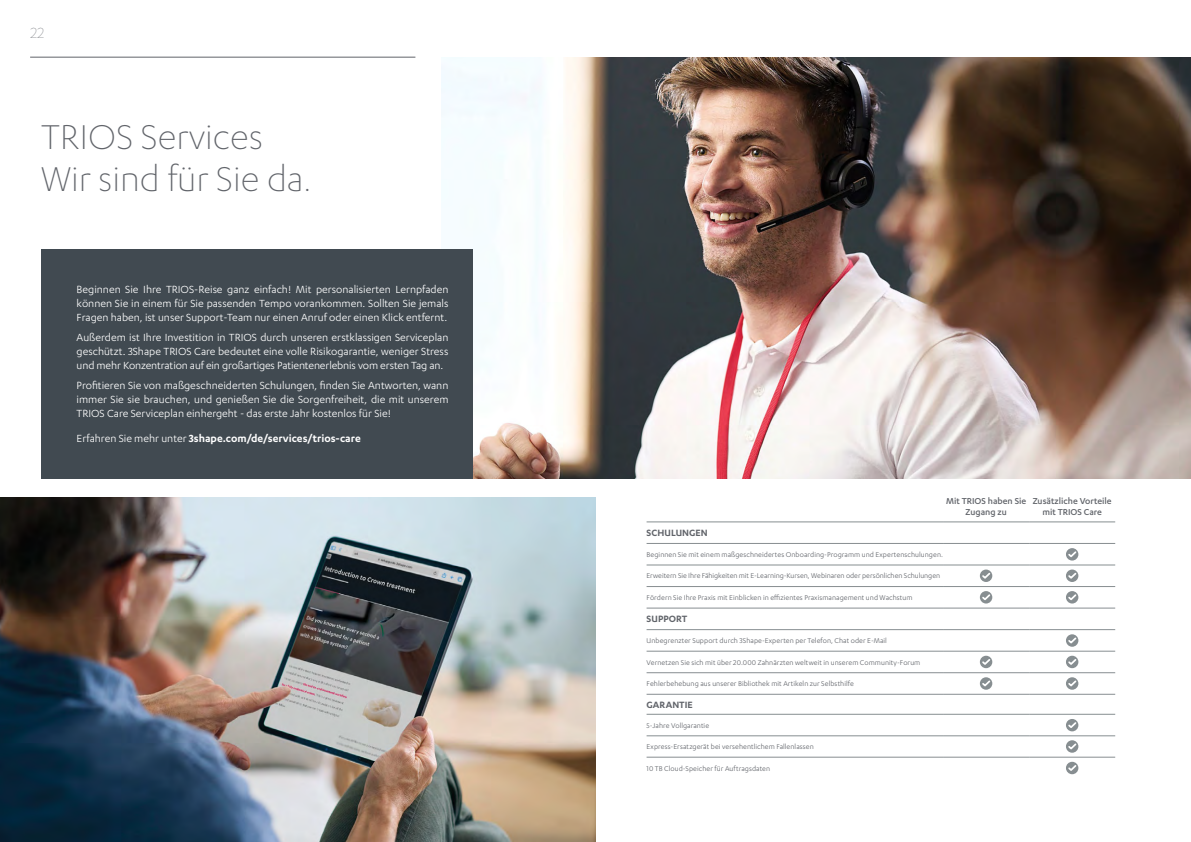
<style>
.page{position:relative;width:1191px;height:842px;background:#fff}
.page>*{position:absolute;margin:0;border:0;box-sizing:border-box;transform-origin:0 0}
.t1{font:300 40px/42px "Karbon";color:#61646a}
.t2{font:100 17px "Karbon";color:#61646a}
.t3{font:12px/14px "Karbon";color:#fff;text-align:justify}
.t4{font:600 12px "Karbon";color:#fff}
.t5{font:600 10.6px "Karbon";letter-spacing:.005em;color:#61646a}
.t6{font:500 10px/11px "Karbon";color:#61646a;text-align:center}
.t7{font:8px "Karbon";letter-spacing:.01em;color:#61646a}
.s1{font-weight:400}
</style>
<div class="page">
<img style="left:442px;top:57px;width:749px;height:421px">
<img style="left:0;top:497px;width:595px;height:345px">
<hr style="left:30px;top:57px;width:385px;height:1px;background:#61646a">
<div style="left:41px;top:249px;width:432px;height:229px;background:#414a51"></div>
<hr style="left:646px;top:522px;width:297px;height:1px;background:#878e91">
<hr style="left:943px;top:522px;width:86px;height:1px;background:#878e91">
<hr style="left:1029px;top:522px;width:86px;height:1px;background:#878e91">
<hr style="left:646px;top:608px;width:297px;height:1px;background:#878e91">
<hr style="left:943px;top:608px;width:86px;height:1px;background:#878e91">
<hr style="left:1029px;top:608px;width:86px;height:1px;background:#878e91">
<hr style="left:646px;top:694px;width:297px;height:1px;background:#878e91">
<hr style="left:943px;top:694px;width:86px;height:1px;background:#878e91">
<hr style="left:1029px;top:694px;width:86px;height:1px;background:#878e91">
<hr style="left:646px;top:757px;width:297px;height:1px;background:#878e91">
<hr style="left:943px;top:757px;width:86px;height:1px;background:#878e91">
<hr style="left:1029px;top:757px;width:86px;height:1px;background:#878e91">
<hr style="left:646px;top:543px;width:297px;height:1px;background:#878e91">
<hr style="left:943px;top:543px;width:86px;height:1px;background:#878e91">
<hr style="left:1029px;top:543px;width:86px;height:1px;background:#878e91">
<hr style="left:646px;top:629px;width:297px;height:1px;background:#878e91">
<hr style="left:943px;top:629px;width:86px;height:1px;background:#878e91">
<hr style="left:1029px;top:629px;width:86px;height:1px;background:#878e91">
<hr style="left:646px;top:714px;width:297px;height:1px;background:#878e91">
<hr style="left:943px;top:714px;width:86px;height:1px;background:#878e91">
<hr style="left:1029px;top:714px;width:86px;height:1px;background:#878e91">
<hr style="left:646px;top:565px;width:297px;height:1px;background:#878e91">
<hr style="left:943px;top:565px;width:86px;height:1px;background:#878e91">
<hr style="left:1029px;top:565px;width:86px;height:1px;background:#878e91">
<hr style="left:646px;top:586px;width:297px;height:1px;background:#878e91">
<hr style="left:943px;top:586px;width:86px;height:1px;background:#878e91">
<hr style="left:1029px;top:586px;width:86px;height:1px;background:#878e91">
<hr style="left:646px;top:651px;width:297px;height:1px;background:#878e91">
<hr style="left:943px;top:651px;width:86px;height:1px;background:#878e91">
<hr style="left:1029px;top:651px;width:86px;height:1px;background:#878e91">
<hr style="left:646px;top:672px;width:297px;height:1px;background:#878e91">
<hr style="left:943px;top:672px;width:86px;height:1px;background:#878e91">
<hr style="left:1029px;top:672px;width:86px;height:1px;background:#878e91">
<hr style="left:646px;top:736px;width:297px;height:1px;background:#878e91">
<hr style="left:943px;top:736px;width:86px;height:1px;background:#878e91">
<hr style="left:1029px;top:736px;width:86px;height:1px;background:#878e91">
<svg style="left:1066px;top:548px;width:12px;height:12px"></svg>
<svg style="left:1066px;top:550px;width:12px;height:9px"></svg>
<svg style="left:980px;top:569px;width:12px;height:13px"></svg>
<svg style="left:980px;top:571px;width:12px;height:9px"></svg>
<svg style="left:1066px;top:569px;width:12px;height:13px"></svg>
<svg style="left:1066px;top:571px;width:12px;height:9px"></svg>
<svg style="left:980px;top:591px;width:12px;height:12px"></svg>
<svg style="left:980px;top:593px;width:12px;height:9px"></svg>
<div style="left:1066px;top:591px;width:12px;height:12px;background:#878e91;border-radius:50%"></div>
<svg style="left:1066px;top:593px;width:12px;height:9px"></svg>
<svg style="left:1066px;top:634px;width:12px;height:13px"></svg>
<svg style="left:1066px;top:636px;width:12px;height:9px"></svg>
<div style="left:980px;top:656px;width:12px;height:12px;background:#878e91;border-radius:50%"></div>
<svg style="left:980px;top:657px;width:12px;height:9px"></svg>
<div style="left:1066px;top:656px;width:12px;height:12px;background:#878e91;border-radius:50%"></div>
<svg style="left:1066px;top:657px;width:12px;height:9px"></svg>
<svg style="left:980px;top:677px;width:12px;height:13px"></svg>
<svg style="left:980px;top:679px;width:12px;height:9px"></svg>
<svg style="left:1066px;top:677px;width:12px;height:13px"></svg>
<svg style="left:1066px;top:679px;width:12px;height:9px"></svg>
<div style="left:1066px;top:719px;width:12px;height:12px;background:#878e91;border-radius:50%"></div>
<svg style="left:1066px;top:720px;width:12px;height:10px"></svg>
<svg style="left:1066px;top:740px;width:12px;height:13px"></svg>
<svg style="left:1066px;top:742px;width:12px;height:9px"></svg>
<div style="left:1066px;top:762px;width:12px;height:12px;background:#878e91;border-radius:50%"></div>
<svg style="left:1066px;top:763px;width:12px;height:9px"></svg>
<h2 class="t2" style="left:30px;top:24px;width:15px">22</h2>
<h1 class="t1" style="left:41px;top:115px;width:272px">TRIOS Services<br>Wir sind für Sie da.</h1>
<p class="t3" style="left:77px;top:282px;width:373px">Beginnen Sie Ihre TRIOS-Reise ganz einfach! Mit personalisierten Lernpfaden können Sie in einem für Sie passenden Tempo vorankommen. Sollten Sie jemals Fragen haben, ist unser Support-Team nur einen Anruf oder einen Klick entfernt.</p>
<p class="t3" style="left:77px;top:330px;width:373px">Außerdem ist Ihre Investition in TRIOS durch unseren erstklassigen Serviceplan geschützt. 3Shape TRIOS Care bedeutet eine volle Risikogarantie, weniger Stress und mehr Konzentration auf ein großartiges Patientenerlebnis vom ersten Tag an.</p>
<p class="t3" style="left:77px;top:377px;width:373px">Profitieren Sie von maßgeschneiderten Schulungen, finden Sie Antworten, wann immer Sie sie brauchen, und genießen Sie die Sorgenfreiheit, die mit unserem TRIOS Care Serviceplan einhergeht - das erste Jahr kostenlos für Sie!</p>
<p class="t4" style="left:77px;top:432px;width:286px"><span class="s1">Erfahren Sie mehr unter</span> 3shape.com/de/services/trios-care</p>
<p class="t6" style="left:946px;top:495px;width:82px">Mit TRIOS haben Sie<br>Zugang zu</p>
<p class="t6" style="left:1032px;top:495px;width:81px">Zusätzliche Vorteile mit TRIOS Care</p>
<p class="t5" style="left:646px;top:527px;width:63px">SCHULUNGEN</p>
<p class="t7" style="left:646px;top:550px;width:298px">Beginnen Sie mit einem maßgeschneidertes Onboarding-Programm und Expertenschulungen.</p>
<p class="t7" style="left:646px;top:572px;width:295px">Erweitern Sie Ihre Fähigkeiten mit E-Learning-Kursen, Webinaren oder persönlichen Schulungen</p>
<p class="t7" style="left:646px;top:593px;width:267px">Fördern Sie Ihre Praxis mit Einblicken in effizientes Praxismanagement und Wachstum</p>
<p class="t5" style="left:646px;top:613px;width:42px">SUPPORT</p>
<p class="t7" style="left:646px;top:636px;width:242px">Unbegrenzter Support durch 3Shape-Experten per Telefon, Chat oder E-Mail</p>
<p class="t7" style="left:646px;top:658px;width:275px">Vernetzen Sie sich mit über 20.000 Zahnärzten weltweit in unserem Community-Forum</p>
<p class="t7" style="left:646px;top:679px;width:209px">Fehlerbehebung aus unserer Bibliothek mit Artikeln zur Selbsthilfe</p>
<p class="t5" style="left:646px;top:698px;width:48px">GARANTIE</p>
<p class="t7" style="left:646px;top:721px;width:64px">5-Jahre Vollgarantie</p>
<p class="t7" style="left:646px;top:742px;width:169px">Express-Ersatzgerät bei versehentlichem Fallenlassen</p>
<p class="t7" style="left:646px;top:764px;width:125px">10 TB Cloud-Speicher für Auftragsdaten</p>
</div>
